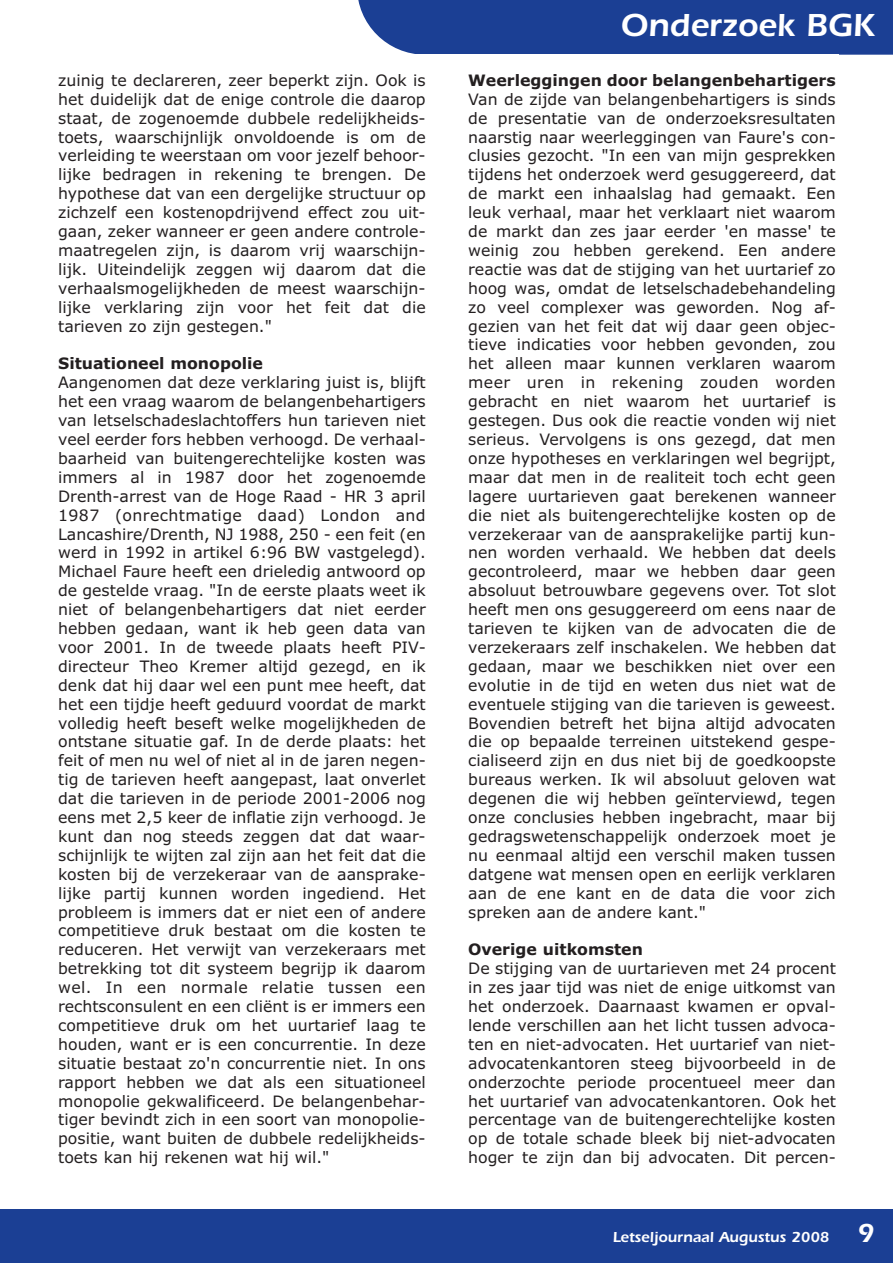
<style>
.page{position:relative;width:893px;height:1263px;background:#fff}
.page>*{position:absolute;margin:0;border:0;box-sizing:border-box;transform-origin:0 0}
.t1{font:600 33px "Itc Eras";color:#fff}
.t2{font:15.75px/18.9px "Verdana";color:#231f20;text-align:justify}
.t3{font:700 15.75px "Verdana";color:#231f20}
.t4{font:600 15px "Itc Eras";color:#fff}
.s1{font-size:27px}
</style>
<div class="page">
<div style="left:0;top:1210px;width:893px;height:53px;background:#1b3f94"></div>
<div style="left:358px;top:0;width:535px;height:55px;background:#1b3f94"></div>
<p class="t2" style="left:58px;top:72px;width:369px">zuinig te declareren, zeer beperkt zijn. Ook is het duidelijk dat de enige controle die daarop staat, de zogenoemde dubbele redelijkheids&shy;toets, waarschijnlijk onvoldoende is om de verleiding te weerstaan om voor jezelf behoor&shy;lijke bedragen in rekening te brengen. De hypothese dat van een dergelijke structuur op zichzelf een kostenopdrijvend effect zou uit&shy;gaan, zeker wanneer er geen andere controle&shy;maatregelen zijn, is daarom vrij waarschijn&shy;lijk. Uiteindelijk zeggen wij daarom dat die verhaalsmogelijkheden de meest waarschijn&shy;lijke verklaring zijn voor het feit dat die tarieven zo zijn gestegen."</p>
<p class="t3" style="left:58px;top:357px;width:206px">Situationeel monopolie</p>
<p class="t2" style="left:58px;top:374px;width:369px">Aangenomen dat deze verklaring juist is, blijft het een vraag waarom de belangenbehartigers van letselschadeslachtoffers hun tarieven niet veel eerder fors hebben verhoogd. De verhaal&shy;baarheid van buitengerechtelijke kosten was immers al in 1987 door het zogenoemde Drenth-arrest van de Hoge Raad - HR 3 april 1987 (onrechtmatige daad) London and Lancashire/Drenth, NJ 1988, 250 - een feit (en werd in 1992 in artikel 6:96 BW vastgelegd).<br>Michael Faure heeft een drieledig antwoord op de gestelde vraag. "In de eerste plaats weet ik niet of belangenbehartigers dat niet eerder hebben gedaan, want ik heb geen data van voor 2001. In de tweede plaats heeft PIV&shy;directeur Theo Kremer altijd gezegd, en ik denk dat hij daar wel een punt mee heeft, dat het een tijdje heeft geduurd voordat de markt volledig heeft beseft welke mogelijkheden de ontstane situatie gaf. In de derde plaats: het feit of men nu wel of niet al in de jaren negen&shy;tig de tarieven heeft aangepast, laat onverlet dat die tarieven in de periode 2001-2006 nog eens met 2,5 keer de inflatie zijn verhoogd. Je kunt dan nog steeds zeggen dat dat waar&shy;schijnlijk te wijten zal zijn aan het feit dat die kosten bij de verzekeraar van de aansprake&shy;lijke partij kunnen worden ingediend. Het probleem is immers dat er niet een of andere competitieve druk bestaat om die kosten te reduceren. Het verwijt van verzekeraars met betrekking tot dit systeem begrijp ik daarom wel. In een normale relatie tussen een rechtsconsulent en een cliënt is er immers een competitieve druk om het uurtarief laag te houden, want er is een concurrentie. In deze situatie bestaat zo'n concurrentie niet. In ons rapport hebben we dat als een situationeel monopolie gekwalificeerd. De belangenbehar&shy;tiger bevindt zich in een soort van monopolie&shy;positie, want buiten de dubbele redelijkheids&shy;toets kan hij rekenen wat hij wil."</p>
<h1 class="t1" style="left:621px;top:14px;width:256px">Onderzoek BGK</h1>
<p class="t3" style="left:468px;top:74px;width:369px">Weerleggingen door belangenbehartigers</p>
<p class="t2" style="left:468px;top:91px;width:369px">Van de zijde van belangenbehartigers is sinds de presentatie van de onderzoeksresultaten naarstig naar weerleggingen van Faure's con&shy;clusies gezocht. "In een van mijn gesprekken tijdens het onderzoek werd gesuggereerd, dat de markt een inhaalslag had gemaakt. Een leuk verhaal, maar het verklaart niet waarom de markt dan zes jaar eerder 'en masse' te weinig zou hebben gerekend. Een andere reactie was dat de stijging van het uurtarief zo hoog was, omdat de letselschadebehandeling zo veel complexer was geworden. Nog af&shy;gezien van het feit dat wij daar geen objec&shy;tieve indicaties voor hebben gevonden, zou het alleen maar kunnen verklaren waarom meer uren in rekening zouden worden gebracht en niet waarom het uurtarief is gestegen. Dus ook die reactie vonden wij niet serieus. Vervolgens is ons gezegd, dat men onze hypotheses en verklaringen wel begrijpt, maar dat men in de realiteit toch echt geen lagere uurtarieven gaat berekenen wanneer die niet als buitengerechtelijke kosten op de verzekeraar van de aansprakelijke partij kun&shy;nen worden verhaald. We hebben dat deels gecontroleerd, maar we hebben daar geen absoluut betrouwbare gegevens over. Tot slot heeft men ons gesuggereerd om eens naar de tarieven te kijken van de advocaten die de verzekeraars zelf inschakelen. We hebben dat gedaan, maar we beschikken niet over een evolutie in de tijd en weten dus niet wat de eventuele stijging van die tarieven is geweest.<br>Bovendien betreft het bijna altijd advocaten die op bepaalde terreinen uitstekend gespe&shy;cialiseerd zijn en dus niet bij de goedkoopste bureaus werken. Ik wil absoluut geloven wat degenen die wij hebben geïnterviewd, tegen onze conclusies hebben ingebracht, maar bij gedragswetenschappelijk onderzoek moet je nu eenmaal altijd een verschil maken tussen datgene wat mensen open en eerlijk verklaren aan de ene kant en de data die voor zich spreken aan de andere kant."</p>
<p class="t3" style="left:468px;top:943px;width:176px">Overige uitkomsten</p>
<p class="t2" style="left:468px;top:960px;width:369px">De stijging van de uurtarieven met 24 procent in zes jaar tijd was niet de enige uitkomst van het onderzoek. Daarnaast kwamen er opval&shy;lende verschillen aan het licht tussen advoca&shy;ten en niet-advocaten. Het uurtarief van niet&shy;advocatenkantoren steeg bijvoorbeeld in de onderzochte periode procentueel meer dan het uurtarief van advocatenkantoren. Ook het percentage van de buitengerechtelijke kosten op de totale schade bleek bij niet-advocaten hoger te zijn dan bij advocaten. Dit percen-</p>
<p class="t4" style="left:613px;top:1232px;width:264px">Letseljournaal Augustus 2008 <span class="s1">9</span></p>
</div>
